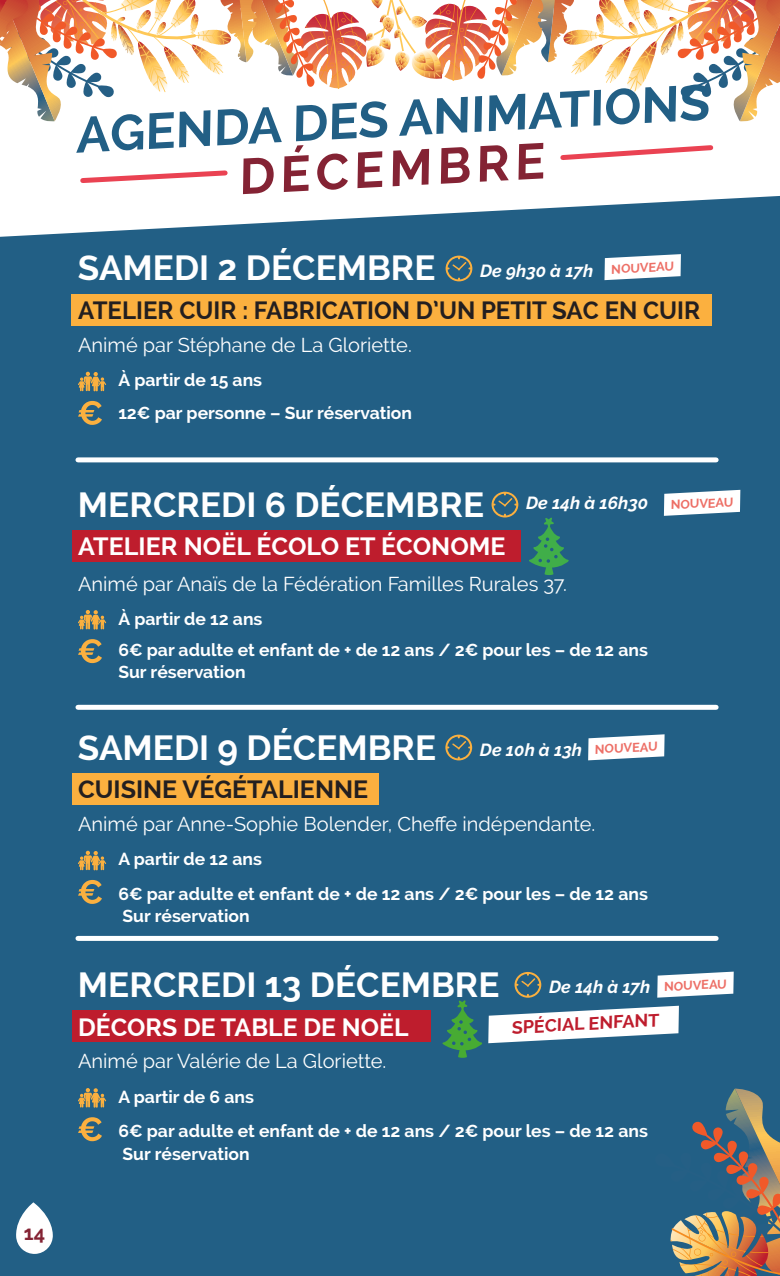
<style>
.page{position:relative;width:780px;height:1276px;background:#225f85}
.page>*{position:absolute;margin:0;border:0;box-sizing:border-box;transform-origin:0 0}
.t1{font:700 50px "Raleway";color:#225f85}
.t2{font:700 50px "Raleway";color:#842334}
.t3{font:700 35px "Raleway";color:#fff}
.t4{font:700 25px "Raleway";color:#fff}
.t5{font:700 25px "Raleway";color:#231f20;scale:.96 1}
.t6{font:700 25px "Raleway";color:#231f20}
.t7{font:20px "Raleway";color:#fff}
.t8{font:700 20px "Raleway";color:#842334}
.t9{font:700 18px "Raleway";color:#be1d2d}
.t10{font:700 17.5px/22.5px "Raleway";color:#fff}
.t11{font:italic 700 17.5px "Raleway";color:#fff}
.t12{font:700 12.75px "Raleway";color:#ed6f66}
</style>
<div class="page">
<svg style="left:0;top:122px;width:780px;height:115px;fill:#fff"></svg>
<svg style="left:0;top:0;width:780px;height:122px;background:#f1d2be"></svg>
<svg style="left:77px;top:168px;width:153px;height:18px;background:#f9ccd0"></svg>
<svg style="left:557px;top:142px;width:159px;height:21px;background:#fad3d7"></svg>
<svg style="left:16px;top:1202px;width:37px;height:52px"></svg>
<div style="left:72px;top:294px;width:639px;height:31px;background:#fbb03f"></div>
<div style="left:72px;top:773px;width:306px;height:31px;background:#fbb03f"></div>
<div style="left:72px;top:1010px;width:358px;height:32px;background:#be1d2d"></div>
<div style="left:72px;top:530px;width:448px;height:32px;background:#be1d2d"></div>
<div style="left:78px;top:457px;width:638px;height:5px;background:#fff"></div>
<div style="left:78px;top:705px;width:638px;height:5px;background:#fff"></div>
<div style="left:78px;top:936px;width:638px;height:5px;background:#fff"></div>
<svg style="left:78px;top:401px;width:24px;height:24px"></svg>
<svg style="left:78px;top:880px;width:24px;height:24px"></svg>
<svg style="left:78px;top:1117px;width:24px;height:24px"></svg>
<svg style="left:78px;top:639px;width:24px;height:24px"></svg>
<svg style="left:78px;top:372px;width:28px;height:19px"></svg>
<svg style="left:78px;top:850px;width:28px;height:20px"></svg>
<svg style="left:78px;top:1088px;width:28px;height:19px"></svg>
<svg style="left:78px;top:610px;width:28px;height:19px"></svg>
<svg style="left:445px;top:256px;width:27px;height:25px"></svg>
<svg style="left:445px;top:734px;width:27px;height:26px"></svg>
<svg style="left:514px;top:972px;width:27px;height:25px"></svg>
<svg style="left:491px;top:492px;width:27px;height:25px"></svg>
<svg style="left:604px;top:254px;width:77px;height:26px;background:#dae4eb"></svg>
<svg style="left:664px;top:490px;width:76px;height:26px;background:#dce6ec"></svg>
<svg style="left:588px;top:734px;width:76px;height:26px;background:#dce5eb"></svg>
<svg style="left:657px;top:971px;width:76px;height:26px;background:#dbe5eb"></svg>
<svg style="left:529px;top:517px;width:39px;height:58px"></svg>
<svg style="left:442px;top:1000px;width:40px;height:58px"></svg>
<svg style="left:670px;top:1088px;width:110px;height:188px"></svg>
<svg style="left:488px;top:1005px;width:191px;height:38px"></svg>
<p class="t8" style="left:24px;top:1221px;width:23px">14</p>
<h1 class="t1" style="left:74px;top:107px;width:636px;rotate:-3deg">AGENDA DES ANIMATIONS</h1>
<h1 class="t2" style="left:237px;top:148px;width:307px;rotate:-3deg">DÉCEMBRE</h1>
<h2 class="t3" style="left:78px;top:248px;width:359px">SAMEDI 2 DÉCEMBRE</h2>
<p class="t11" style="left:480px;top:260px;width:114px">De 9h30 à 17h</p>
<p class="t12" style="left:610px;top:262px;width:64px;rotate:-3deg">NOUVEAU</p>
<h3 class="t5" style="left:78px;top:296px;width:649px">ATELIER CUIR : FABRICATION D’UN PETIT SAC EN CUIR</h3>
<p class="t7" style="left:78px;top:333px;width:335px">Animé par Stéphane de La Gloriette.</p>
<p class="t10" style="left:118px;top:369px;width:145px">À partir de 15 ans</p>
<p class="t10" style="left:118px;top:402px;width:295px">12€ par personne – Sur réservation</p>
<h2 class="t3" style="left:78px;top:484px;width:407px">MERCREDI 6 DÉCEMBRE</h2>
<h3 class="t4" style="left:78px;top:532px;width:429px">ATELIER NOËL ÉCOLO ET ÉCONOME</h3>
<p class="t11" style="left:526px;top:493px;width:124px">De 14h à 16h30</p>
<p class="t7" style="left:78px;top:572px;width:490px">Animé par Anaïs de la Fédération Familles Rurales 37.</p>
<p class="t10" style="left:118px;top:607px;width:145px">À partir de 12 ans</p>
<p class="t10" style="left:118px;top:638px;width:531px">6€ par adulte et enfant de + de 12 ans / 2€ pour les – de 12 ans<br>Sur réservation</p>
<p class="t12" style="left:670px;top:498px;width:64px;rotate:-3deg">NOUVEAU</p>
<h2 class="t3" style="left:78px;top:727px;width:360px">SAMEDI 9 DÉCEMBRE</h2>
<h3 class="t6" style="left:78px;top:775px;width:292px">CUISINE VÉGÉTALIENNE</h3>
<p class="t11" style="left:480px;top:739px;width:103px">De 10h à 13h</p>
<p class="t12" style="left:594px;top:742px;width:64px;rotate:-3deg">NOUVEAU</p>
<p class="t7" style="left:78px;top:812px;width:518px">Animé par Anne-Sophie Bolender, Cheffe indépendante.</p>
<p class="t10" style="left:118px;top:848px;width:145px">A partir de 12 ans</p>
<p class="t10" style="left:118px;top:882px;width:531px">6€ par adulte et enfant de + de 12 ans / 2€ pour les – de 12 ans<br>Sur réservation</p>
<h2 class="t3" style="left:78px;top:964px;width:423px">MERCREDI 13 DÉCEMBRE</h2>
<p class="t11" style="left:549px;top:976px;width:103px">De 14h à 17h</p>
<p class="t12" style="left:663px;top:979px;width:64px;rotate:-3deg">NOUVEAU</p>
<h3 class="t4" style="left:78px;top:1012px;width:332px">DÉCORS DE TABLE DE NOËL</h3>
<p class="t7" style="left:78px;top:1049px;width:310px">Animé par Valérie de La Gloriette.</p>
<p class="t10" style="left:118px;top:1085px;width:137px">A partir de 6 ans</p>
<p class="t9" style="left:511px;top:1017px;width:149px;rotate:-3deg">SPÉCIAL ENFANT</p>
<p class="t10" style="left:118px;top:1120px;width:531px">6€ par adulte et enfant de + de 12 ans / 2€ pour les – de 12 ans<br>Sur réservation</p>
</div>
